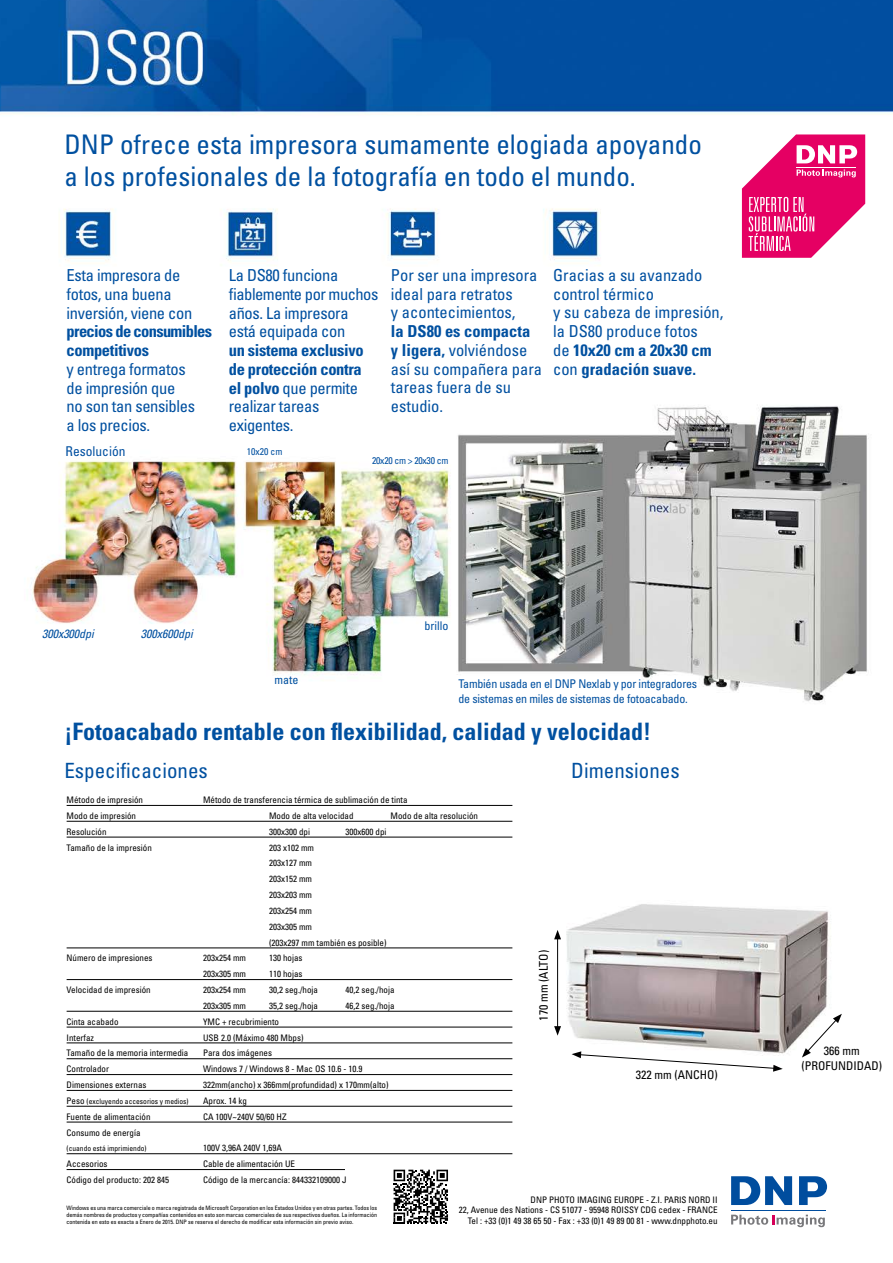
<style>
.page{position:relative;width:893px;height:1263px;background:#fff}
.page>*{position:absolute;margin:0;border:0;box-sizing:border-box;transform-origin:0 0}
.t1{font:condensed 27px/32.4px "Univers";color:#0050a0}
.t2{font:700 condensed 24px "Univers";color:#0050a0}
.t3{font:condensed 21px "Univers";color:#0050a0}
.t4{font:condensed 16.5px/18.8px "Univers";color:#0050a0}
.t5{font:condensed 16.5px/18.8px "Univers";letter-spacing:-.02em;color:#0050a0}
.t6{font:700 condensed 16.5px/18.8px "Univers";letter-spacing:-.02em;color:#0050a0}
.t7{font:700 condensed 16.5px/18.8px "Univers";letter-spacing:-.04em;color:#0050a0}
.t8{font:condensed 13.5px "Univers";color:#0050a0}
.t9{font:condensed 12px/14.4px "Univers";letter-spacing:-.02em;color:#0050a0}
.t10{font:condensed 12px/14.4px "Univers";color:#000;text-align:center}
.t11{font:italic condensed 12px "Univers";color:#0050a0}
.t12{font:condensed 9.75px "Univers";letter-spacing:-.025em;color:#0050a0}
.t13{font:condensed 9px/15.9px "Univers";color:#000;text-align:right}
.t14{font:condensed 7.5px "Univers";color:#000}
.t15{font:condensed 6px/7.2px "Univers";color:#000;text-align:justify}
.s1{font-weight:400}
.s2{font-weight:700}
.s3{font-size:9px}
</style>
<div class="page">
<img style="left:0;top:0;width:893px;height:1228px">
<hr style="left:557px;top:937px;width:1px;height:91px;background:#000">
<svg style="left:554px;top:1026px;width:7px;height:10px"></svg>
<svg style="left:554px;top:930px;width:7px;height:9px"></svg>
<svg style="left:802px;top:1014px;width:40px;height:43px"></svg>
<svg style="left:572px;top:1051px;width:211px;height:21px"></svg>
<hr style="left:67px;top:805px;width:445px;height:1px;background:#000">
<hr style="left:67px;top:821px;width:445px;height:1px;background:#000">
<hr style="left:67px;top:837px;width:445px;height:1px;background:#000">
<hr style="left:67px;top:948px;width:445px;height:1px;background:#000">
<hr style="left:67px;top:979px;width:445px;height:1px;background:#000">
<hr style="left:67px;top:1011px;width:445px;height:1px;background:#000">
<hr style="left:67px;top:1027px;width:445px;height:1px;background:#000">
<hr style="left:67px;top:1043px;width:445px;height:1px;background:#000">
<hr style="left:67px;top:1058px;width:445px;height:1px;background:#000">
<hr style="left:67px;top:1074px;width:445px;height:1px;background:#000">
<hr style="left:67px;top:1090px;width:445px;height:1px;background:#000">
<hr style="left:67px;top:1106px;width:445px;height:1px;background:#000">
<hr style="left:67px;top:1122px;width:445px;height:1px;background:#000">
<hr style="left:67px;top:1153px;width:445px;height:1px;background:#000">
<hr style="left:67px;top:1169px;width:445px;height:1px;background:#000">
<div style="left:345px;top:1158px;width:174px;height:16px;background:#fff"></div>
<svg style="left:394px;top:1170px;width:54px;height:54px"></svg>
<svg style="left:731px;top:1176px;width:61px;height:29px"></svg>
<svg style="left:799px;top:1176px;width:28px;height:29px"></svg>
<hr style="left:731px;top:1210px;width:94px;height:1px;background:#004d9e">
<svg style="left:731px;top:1215px;width:94px;height:12px"></svg>
<svg style="left:742px;top:134px;width:123px;height:124px"></svg>
<h1 class="t1" style="left:64px;top:128px;width:639px">DNP ofrece esta impresora sumamente elogiada apoyando a los profesionales de la fotografía en todo el mundo.</h1>
<h3 class="t5" style="left:67px;top:266px;width:127px">Esta impresora de fotos, una buena inversión, viene con</h3>
<h3 class="t7" style="left:67px;top:322px;width:147px">precios de consumibles competitivos</h3>
<h3 class="t5" style="left:67px;top:359px;width:130px">y entrega formatos de impresión que no son tan sensibles a los precios.</h3>
<h3 class="t8" style="left:66px;top:442px;width:61px">Resolución</h3>
<h3 class="t5" style="left:229px;top:266px;width:151px">La DS80 funciona fiablemente por muchos años. La impresora está equipada con</h3>
<h3 class="t6" style="left:229px;top:341px;width:136px">un sistema exclusivo de protección contra el polvo <span class="s1">que permite realizar tareas exigentes.</span></h3>
<h3 class="t4" style="left:391px;top:265px;width:148px">Por ser una impresora ideal para retratos<br>y acontecimientos,</h3>
<h3 class="t4" style="left:391px;top:322px;width:153px"><span class="s2">la DS80 es compacta<br>y ligera,</span> volviéndose así su compañera para tareas fuera de su estudio.</h3>
<p class="t12" style="left:247px;top:446px;width:37px">10x20 cm</p>
<p class="t12" style="left:372px;top:454px;width:78px">20x20 cm &gt; 20x30 cm</p>
<h3 class="t4" style="left:553px;top:265px;width:172px">Gracias a su avanzado control térmico<br>y su cabeza de impresión, la DS80 produce fotos<br>de <span class="s2">10x20 cm a 20x30 cm </span>con <span class="s2">gradación suave.</span></h3>
<h3 class="t11" style="left:42px;top:626px;width:53px">300x300dpi</h3>
<h3 class="t11" style="left:141px;top:626px;width:53px">300x600dpi</h3>
<h3 class="t9" style="left:424px;top:618px;width:25px">brillo</h3>
<h3 class="t9" style="left:274px;top:672px;width:25px">mate</h3>
<h3 class="t9" style="left:458px;top:676px;width:240px">También usada en el DNP Nexlab y por integradores de sistemas en miles de sistemas de fotoacabado.</h3>
<h2 class="t2" style="left:64px;top:717px;width:588px">¡Fotoacabado rentable con flexibilidad, calidad y velocidad!</h2>
<h3 class="t3" style="left:64px;top:757px;width:145px">Especificaciones</h3>
<h3 class="t3" style="left:571px;top:757px;width:110px">Dimensiones</h3>
<p class="t13" style="left:67px;top:792px;width:78px">Método de impresión</p>
<p class="t13" style="left:203px;top:792px;width:206px">Método de transferencia térmica de sublimación de tinta</p>
<p class="t13" style="left:67px;top:808px;width:71px">Modo de impresión</p>
<p class="t13" style="left:269px;top:808px;width:86px">Modo de alta velocidad</p>
<p class="t13" style="left:391px;top:808px;width:89px">Modo de alta resolución</p>
<p class="t13" style="left:67px;top:823px;width:41px">Resolución</p>
<p class="t13" style="left:269px;top:823px;width:42px">300x300 dpi</p>
<p class="t13" style="left:346px;top:823px;width:42px">300x600 dpi</p>
<p class="t13" style="left:67px;top:839px;width:87px">Tamaño de la impresión</p>
<p class="t13" style="left:269px;top:839px;width:119px;text-align:left">203 x102 mm<br>203x127 mm<br>203x152 mm<br>203x203 mm<br>203x254 mm<br>203x305 mm<br>(203x297 mm también es posible)</p>
<p class="t13" style="left:67px;top:950px;width:87px">Número de impresiones</p>
<p class="t13" style="left:203px;top:950px;width:44px">203x254 mm</p>
<p class="t13" style="left:269px;top:950px;width:35px">130 hojas</p>
<p class="t13" style="left:203px;top:966px;width:44px">203x305 mm</p>
<p class="t13" style="left:269px;top:966px;width:35px">110 hojas</p>
<p class="t13" style="left:67px;top:982px;width:86px">Velocidad de impresión</p>
<p class="t13" style="left:203px;top:982px;width:44px">203x254 mm</p>
<p class="t13" style="left:269px;top:982px;width:50px">30,2 seg./hoja</p>
<p class="t13" style="left:346px;top:982px;width:50px">40,2 seg./hoja</p>
<p class="t13" style="left:203px;top:998px;width:44px">203x305 mm</p>
<p class="t13" style="left:269px;top:998px;width:50px">35,2 seg./hoja</p>
<p class="t13" style="left:346px;top:998px;width:50px">46,2 seg./hoja</p>
<p class="t13" style="left:67px;top:1013px;width:54px">Cinta acabado</p>
<p class="t13" style="left:203px;top:1013px;width:77px">YMC + recubrimiento</p>
<p class="t13" style="left:67px;top:1029px;width:29px">Interfaz</p>
<p class="t13" style="left:203px;top:1029px;width:102px">USB 2.0 (Máximo 480 Mbps)</p>
<p class="t13" style="left:67px;top:1045px;width:123px">Tamaño de la memoria intermedia</p>
<p class="t13" style="left:203px;top:1045px;width:70px">Para dos imágenes</p>
<p class="t13" style="left:67px;top:1061px;width:44px">Controlador</p>
<p class="t13" style="left:203px;top:1061px;width:161px">Windows 7 / Windows 8 - Mac OS 10.6 - 10.9</p>
<p class="t13" style="left:67px;top:1077px;width:81px">Dimensiones externas</p>
<p class="t13" style="left:203px;top:1077px;width:187px">322mm(ancho) x 366mm(profundidad) x 170mm(alto)</p>
<p class="t14" style="left:67px;top:1096px;width:124px"><span class="s3">Peso</span> (excluyendo accesorios y medios)</p>
<p class="t13" style="left:203px;top:1093px;width:45px">Aprox. 14 kg</p>
<p class="t13" style="left:67px;top:1108px;width:85px">Fuente de alimentación</p>
<p class="t13" style="left:203px;top:1108px;width:85px">CA 100V~240V 50/60 HZ</p>
<p class="t13" style="left:67px;top:1124px;width:75px">Consumo de energía</p>
<p class="t14" style="left:67px;top:1144px;width:81px">(cuando está imprimiendo)</p>
<p class="t13" style="left:203px;top:1140px;width:80px">100V 3,96A 240V 1,69A</p>
<p class="t13" style="left:67px;top:1156px;width:42px">Accesorios</p>
<p class="t13" style="left:203px;top:1156px;width:93px">Cable de alimentación UE</p>
<p class="t13" style="left:67px;top:1172px;width:104px">Código del producto: 202 845</p>
<p class="t13" style="left:203px;top:1172px;width:145px">Código de la mercancía: 844332109000 J</p>
<p class="t15" style="left:67px;top:1204px;width:312px">Windows es una marca comerciale o marca registrada de Microsoft Corporation en los Estados Unidos y en otras partes. Todos los demás nombres de productos y compañías contenidos en esto son marcas comerciales de sus respectivos dueños. La información contenida en esto es exacta a Enero de 2015. DNP se reserva el derecho de modificar esta información sin previo aviso.</p>
<h3 class="t10" style="left:536px;top:1021px;width:72px;rotate:-90deg">170 mm (ALTO)</h3>
<h3 class="t10" style="left:636px;top:1067px;width:83px">322 mm (ANCHO)</h3>
<p class="t13" style="left:459px;top:1194px;width:260px;line-height:10.8px">DNP PHOTO IMAGING EUROPE - Z.I. PARIS NORD II<br>22, Avenue des Nations - CS 51077 - 95948 ROISSY CDG cedex - FRANCE<br>Tel : +33 (0)1 49 38 65 50 - Fax : +33 (0)1 49 89 00 81 - www.dnpphoto.eu</p>
<h3 class="t10" style="left:801px;top:1044px;width:82px">366 mm (PROFUNDIDAD)</h3>
</div>
